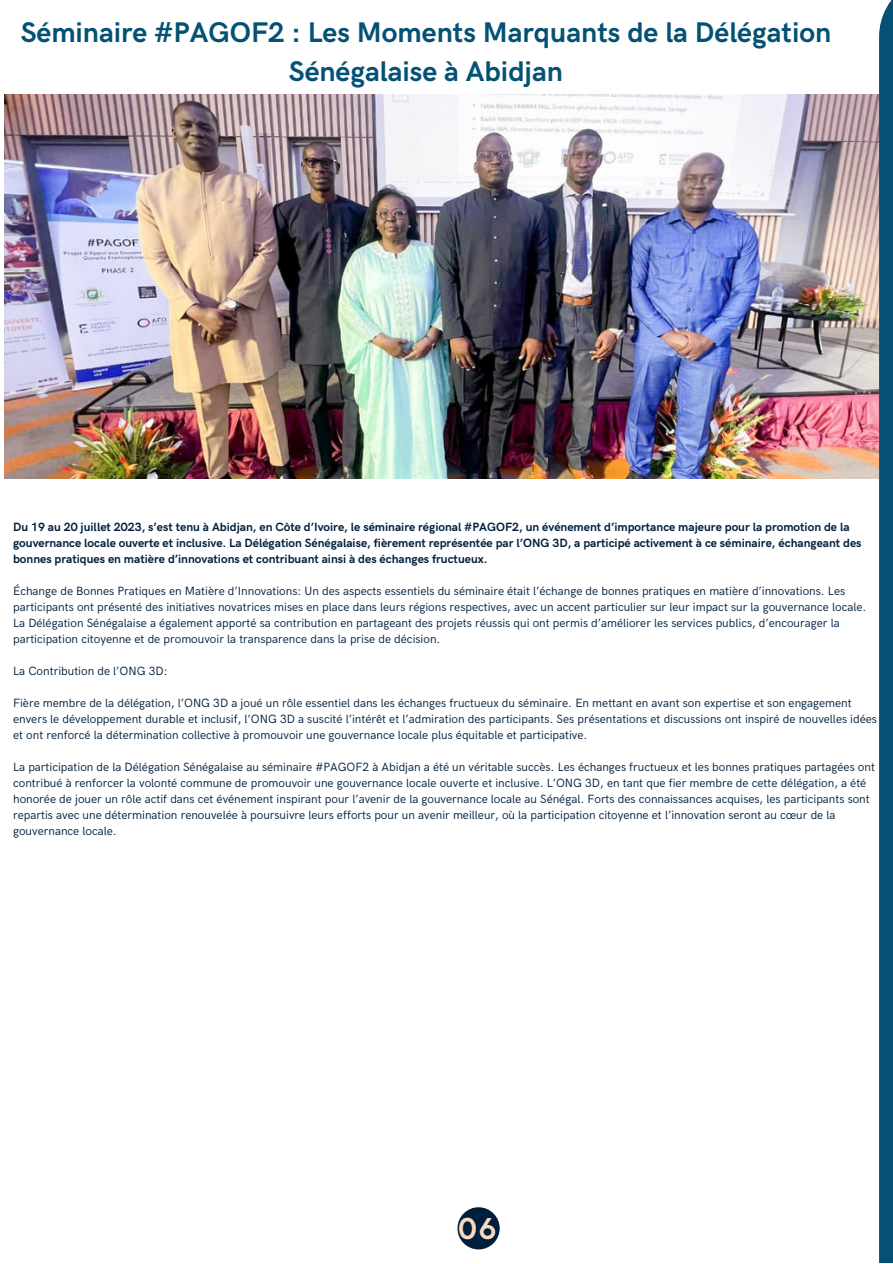
<style>
.page{position:relative;width:893px;height:1264px;background:#fff}
.page>*{position:absolute;margin:0;border:0;box-sizing:border-box;transform-origin:0 0}
.t1{font:700 30.3px "HK Grotesk";color:#f8dcbf}
.t2{font:700 28.5px/39.3px "HK Grotesk";color:#045174;text-align:center}
.t3{font:12px/16px "HK Grotesk";color:#001f3d}
.t4{font:700 12px/16px "HK Grotesk";color:#001f3d}
</style>
<div class="page">
<div style="left:457px;top:1207px;width:42px;height:42px;background:#001f3d;border-radius:50%"></div>
<img style="left:4px;top:95px;width:875px;height:383px">
<div style="left:879px;top:0;width:13px;height:1262px;background:#045174"></div>
<p class="t2" style="left:21px;top:13px;width:812px">Séminaire #PAGOF2 : Les Moments Marquants de la Délégation<br>Sénégalaise à Abidjan</p>
<p class="t4" style="left:13px;top:519px;width:849px">Du 19 au 20 juillet 2023, s’est tenu à Abidjan, en Côte d’Ivoire, le séminaire régional #PAGOF2, un événement d’importance majeure pour la promotion de la gouvernance locale ouverte et inclusive. La Délégation Sénégalaise, fièrement représentée par l’ONG 3D, a participé activement à ce séminaire, échangeant des bonnes pratiques en matière d’innovations et contribuant ainsi à des échanges fructueux.</p>
<p class="t3" style="left:13px;top:583px;width:854px">Échange de Bonnes Pratiques en Matière d’Innovations: Un des aspects essentiels du séminaire était l’échange de bonnes pratiques en matière d’innovations. Les participants ont présenté des initiatives novatrices mises en place dans leurs régions respectives, avec un accent particulier sur leur impact sur la gouvernance locale.<br>La Délégation Sénégalaise a également apporté sa contribution en partageant des projets réussis qui ont permis d’améliorer les services publics, d’encourager la participation citoyenne et de promouvoir la transparence dans la prise de décision.</p>
<p class="t3" style="left:13px;top:663px;width:156px">La Contribution de l’ONG 3D:</p>
<p class="t3" style="left:13px;top:695px;width:865px">Fière membre de la délégation, l’ONG 3D a joué un rôle essentiel dans les échanges fructueux du séminaire. En mettant en avant son expertise et son engagement envers le développement durable et inclusif, l’ONG 3D a suscité l’intérêt et l’admiration des participants. Ses présentations et discussions ont inspiré de nouvelles idées et ont renforcé la détermination collective à promouvoir une gouvernance locale plus équitable et participative.</p>
<p class="t3" style="left:13px;top:759px;width:863px">La participation de la Délégation Sénégalaise au séminaire #PAGOF2 à Abidjan a été un véritable succès. Les échanges fructueux et les bonnes pratiques partagées ont contribué à renforcer la volonté commune de promouvoir une gouvernance locale ouverte et inclusive. L’ONG 3D, en tant que fier membre de cette délégation, a été honorée de jouer un rôle actif dans cet événement inspirant pour l’avenir de la gouvernance locale au Sénégal. Forts des connaissances acquises, les participants sont repartis avec une détermination renouvelée à poursuivre leurs efforts pour un avenir meilleur, où la participation citoyenne et l’innovation seront au cœur de la gouvernance locale.</p>
<p class="t1" style="left:458px;top:1211px;width:39px">06</p>
</div>
